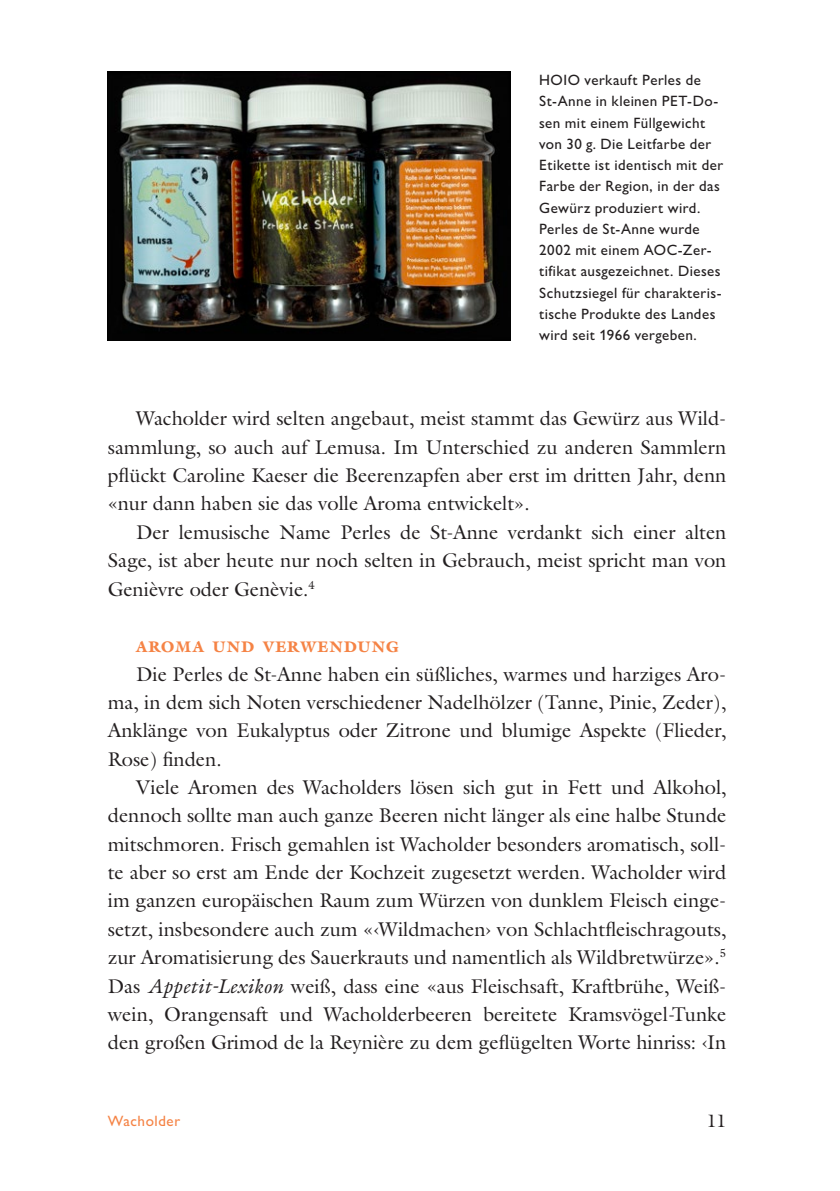
<style>
.page{position:relative;width:840px;height:1191px;background:#fff}
.page>*{position:absolute;margin:0;border:0;box-sizing:border-box;transform-origin:0 0}
.Lauftext{font:20px/28.4px "Galliard Pro";color:#231f20;text-align:justify}
.t1{font:18px "Galliard Pro";color:#231f20}
.Zwischentitel{font:900 15.4px "Galliard Pro";letter-spacing:.07em;color:#f58345}
.Bildlegende{font:500 15px/21.2px "Gill Sans Nova";letter-spacing:.025em;color:#231f20}
.t2{font:500 15px "Gill Sans Nova";letter-spacing:.035em;color:#f58345}
.s1{font-style:italic}
</style>
<div class="page">
<img style="left:108px;top:71px;width:402px;height:269px">
<p class="Bildlegende" style="left:539px;top:69px;width:185px">HOIO verkauft Perles de<br>St-Anne in kleinen PET-Do&shy;sen mit einem Füllgewicht von 30 g. Die Leitfarbe der<br>Etikette ist identisch mit der<br>Farbe der Region, in der das<br>Gewürz produziert wird.<br>Perles de St-Anne wurde<br>2002 mit einem AOC-Zer&shy;tifikat ausgezeichnet. Dieses<br>Schutzsiegel für charakteris&shy;tische Produkte des Landes wird seit 1966 vergeben.</p>
<p class="Lauftext" style="left:108px;top:404px;width:619px;text-indent:28px">Wacholder wird selten angebaut, meist stammt das Gewürz aus Wild&shy;sammlung, so auch auf Lemusa. Im Unterschied zu anderen Sammlern pflückt Caroline Kaeser die Beerenzapfen aber erst im dritten Jahr, denn «nur dann haben sie das volle Aroma entwickelt».</p>
<p class="Lauftext" style="left:108px;top:517px;width:619px;text-indent:28px">Der lemusische Name Perles de St-Anne verdankt sich einer alten Sage, ist aber heute nur noch selten in Gebrauch, meist spricht man von Genièvre oder Genèvie.<sup>4</sup></p>
<p class="Zwischentitel" style="left:136px;top:637px;width:264px">AROMA UND VERWENDUNG</p>
<p class="Lauftext" style="left:108px;top:659px;width:620px;text-indent:28px">Die Perles de St-Anne haben ein süßliches, warmes und harziges Aro&shy;ma, in dem sich Noten verschiedener Nadelhölzer (Tanne, Pinie, Zeder), Anklänge von Eukalyptus oder Zitrone und blumige Aspekte (Flieder, Rose) finden.</p>
<p class="Lauftext" style="left:108px;top:772px;width:619px;text-indent:28px">Viele Aromen des Wacholders lösen sich gut in Fett und Alkohol, dennoch sollte man auch ganze Beeren nicht länger als eine halbe Stunde mitschmoren. Frisch gemahlen ist Wacholder besonders aromatisch, soll&shy;te aber so erst am Ende der Kochzeit zugesetzt werden. Wacholder wird im ganzen europäischen Raum zum Würzen von dunklem Fleisch einge&shy;setzt, insbesondere auch zum «‹Wildmachen› von Schlachtfleischragouts, zur Aromatisierung des Sauerkrauts und namentlich als Wildbretwürze».<sup>5<br></sup>Das <span class="s1">Appetit-Lexikon</span> weiß, dass eine «aus Fleischsaft, Kraftbrühe, Weiß&shy;wein, Orangensaft und Wacholderbeeren bereitete Kramsvögel-Tunke den großen Grimod de la Reynière zu dem geflügelten Worte hinriss: ‹In</p>
<p class="t2" style="left:108px;top:1111px;width:74px">Wacholder</p>
<p class="t1" style="left:706px;top:1108px;width:21px">11</p>
</div>
